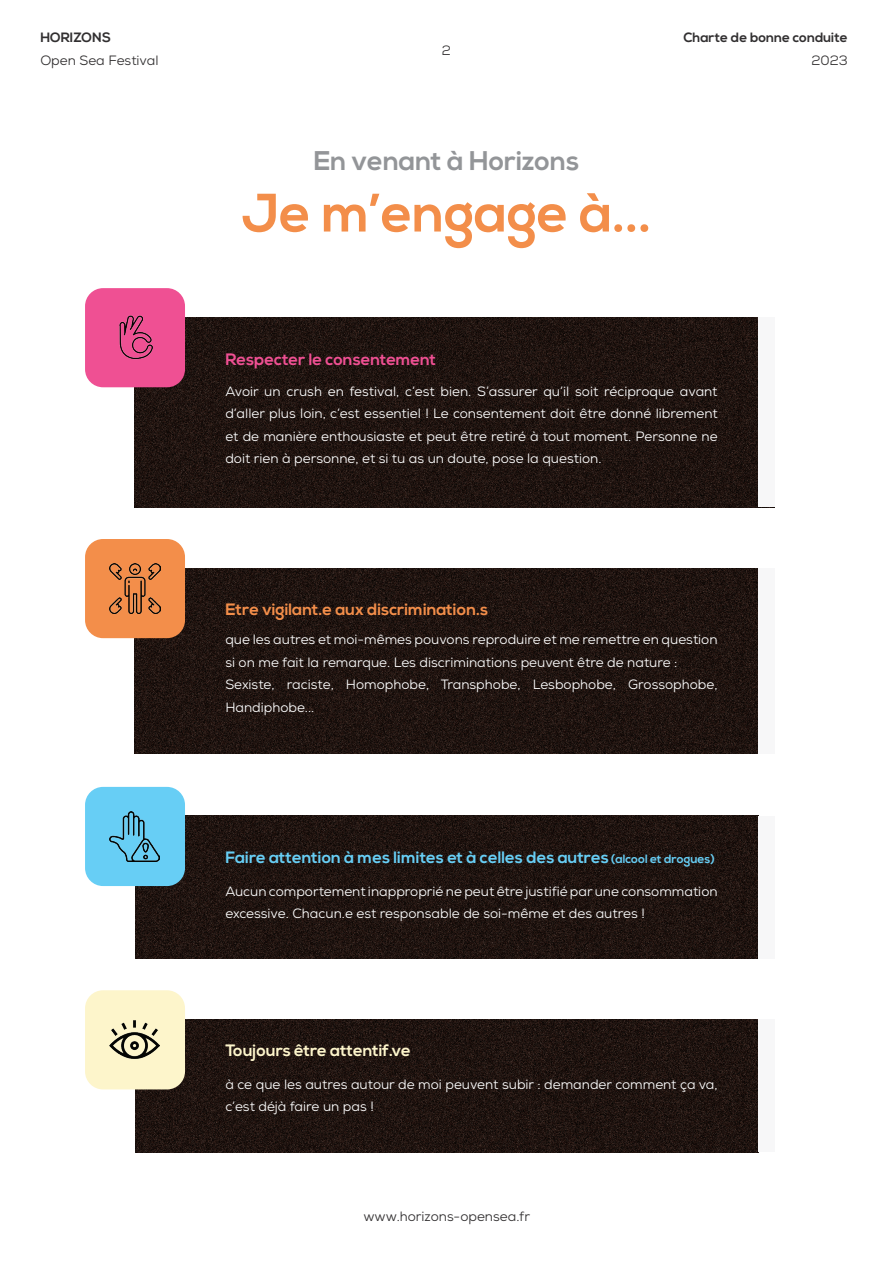
<style>
.page{position:relative;width:893px;height:1263px;background:#fff}
.page>*{position:absolute;margin:0;border:0;box-sizing:border-box;transform-origin:0 0}
.t1{font:700 54px "Nexa";color:#f38e4a}
.t2{font:700 27px "Nexa";color:#939598}
.t3{font:700 16.5px "Nexa";color:#67cef5}
.t4{font:700 16.5px "Nexa";color:#f38e4a}
.t5{font:700 16.5px "Nexa";color:#ef5093}
.t6{font:700 16.5px "Nexa";color:#fdf5cb}
.t7{font:13.5px/22.5px "Nexa";color:#fff}
.t8{font:13.5px "Nexa";color:#312f30}
.t9{font:700 13.5px "Nexa";color:#312f30}
.s1{font-size:12px}
</style>
<div class="page">
<hr style="left:892px;top:0;width:1px;height:1263px;background:#f38e4a">
<img style="left:135px;top:816px;width:623px;height:142px">
<img style="left:134px;top:317px;width:624px;height:190px">
<img style="left:135px;top:568px;width:623px;height:185px">
<img style="left:135px;top:1019px;width:623px;height:133px">
<div style="left:85px;top:990px;width:100px;height:99px;background:#fdf5cb;border-radius:18px"></div>
<div style="left:85px;top:787px;width:100px;height:99px;background:#67cef5;border-radius:18px"></div>
<div style="left:85px;top:539px;width:100px;height:99px;background:#f38e4a;border-radius:18px"></div>
<div style="left:85px;top:288px;width:100px;height:99px;background:#ef5093;border-radius:18px"></div>
<div style="left:758px;top:816px;width:16px;height:142px;background:#f7f7f8"></div>
<div style="left:758px;top:568px;width:16px;height:185px;background:#f7f7f8"></div>
<div style="left:758px;top:317px;width:16px;height:190px;background:#f7f7f8"></div>
<div style="left:758px;top:1019px;width:16px;height:133px;background:#f7f7f8"></div>
<img style="left:110px;top:563px;width:50px;height:51px">
<img style="left:119px;top:315px;width:34px;height:45px">
<img style="left:110px;top:812px;width:49px;height:49px">
<img style="left:110px;top:1020px;width:49px;height:39px">
<p class="t9" style="left:40px;top:30px;width:72px">HORIZONS</p>
<p class="t8" style="left:40px;top:52px;width:120px">Open Sea Festival</p>
<p class="t8" style="left:442px;top:42px;width:11px">2</p>
<h2 class="t2" style="left:314px;top:146px;width:267px">En venant à Horizons</h2>
<h1 class="t1" style="left:241px;top:182px;width:412px">Je m’engage à...</h1>
<p class="t9" style="left:683px;top:30px;width:166px">Charte de bonne conduite</p>
<p class="t8" style="left:811px;top:52px;width:38px">2023</p>
<p class="t5" style="left:225px;top:349px;width:212px">Respecter le consentement</p>
<p class="t7" style="left:225px;top:380px;width:494px;text-align:justify">Avoir un crush en festival, c’est bien. S’assurer qu’il soit réciproque avant d’aller plus loin, c’est essentiel ! Le consentement doit être donné librement et de manière enthousiaste et peut être retiré à tout moment. Personne ne doit rien à personne, et si tu as un doute, pose la question.</p>
<p class="t4" style="left:225px;top:600px;width:264px">Etre vigilant.e aux discrimination.s</p>
<p class="t7" style="left:225px;top:628px;width:494px">que les autres et moi-mêmes pouvons reproduire et me remettre en question si on me fait la remarque. Les discriminations peuvent être de nature :<br>Sexiste, raciste, Homophobe, Transphobe, Lesbophobe, Grossophobe, Handiphobe...</p>
<p class="t3" style="left:225px;top:848px;width:491px">Faire attention à mes limites et à celles des autres <span class="s1">(alcool et drogues)</span></p>
<p class="t7" style="left:225px;top:880px;width:494px">Aucun comportement inapproprié ne peut être justifié par une consommation excessive. Chacun.e est responsable de soi-même et des autres !</p>
<p class="t6" style="left:225px;top:1041px;width:187px">Toujours être attentif.ve</p>
<p class="t7" style="left:225px;top:1073px;width:494px">à ce que les autres autour de moi peuvent subir : demander comment ça va, c’est déjà faire un pas !</p>
<p class="t8" style="left:363px;top:1208px;width:168px">www.horizons-opensea.fr</p>
</div>
